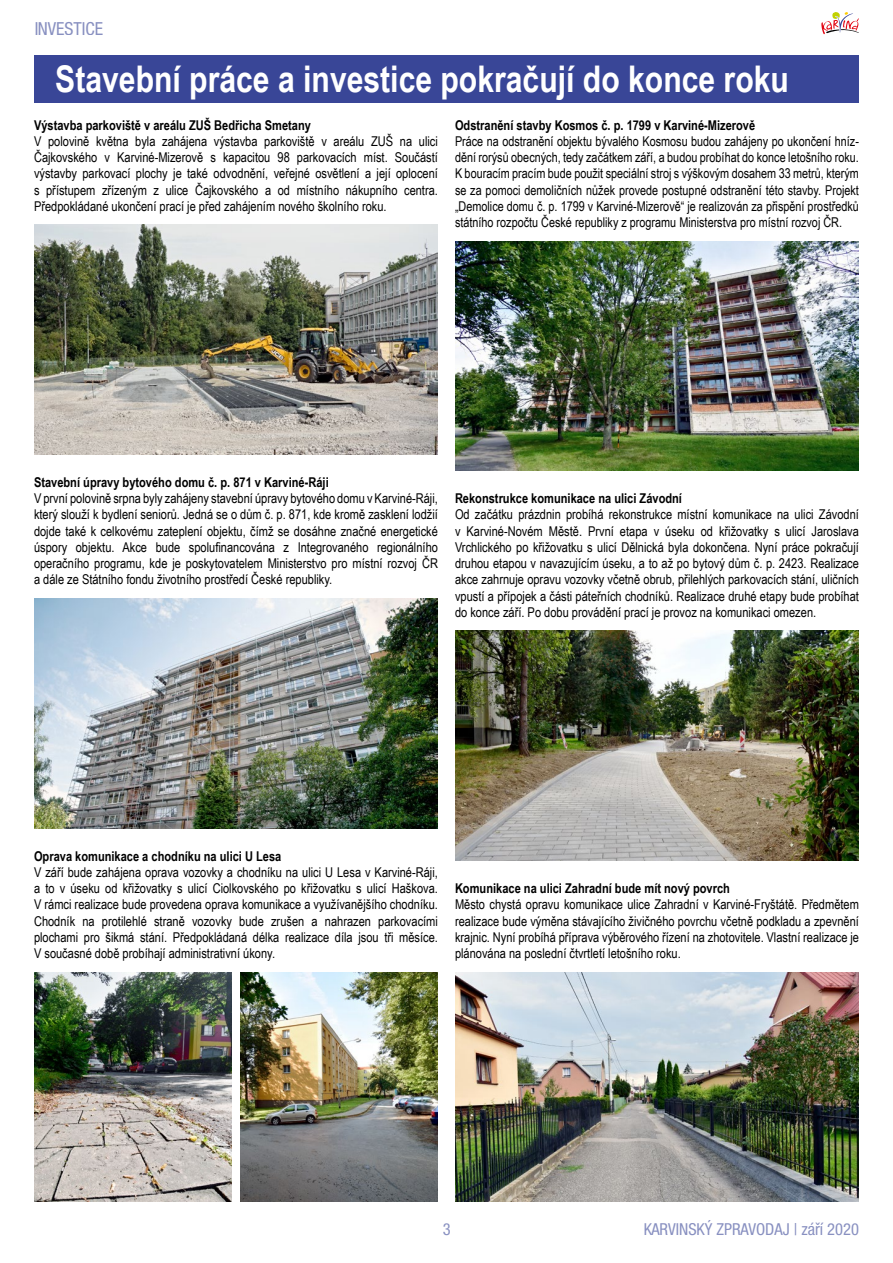
<style>
.page{position:relative;width:893px;height:1263px;background:#fff}
.page>*{position:absolute;margin:0;border:0;box-sizing:border-box;transform-origin:0 0}
.t1{font:700 36.75px "Arial Narrow";color:#fff}
.t2{font:condensed 18px "Helvetica Neue LT Pro";color:#394697}
.t3{font:condensed 16.5px "Helvetica Neue LT Pro";color:#394697}
.Odstavce_bez_odsazen{font:13.5px/16.2px "Arial Narrow";color:#000;text-align:justify}
.Odstavce_bez_odsazen-2{font:700 13.5px "Arial Narrow";color:#000}
</style>
<div class="page">
<svg style="left:821px;top:12px;width:38px;height:22px"></svg>
<img style="left:34px;top:225px;width:404px;height:229px">
<img style="left:34px;top:598px;width:404px;height:230px">
<img style="left:34px;top:972px;width:197px;height:230px">
<img style="left:241px;top:972px;width:197px;height:230px">
<img style="left:455px;top:241px;width:404px;height:230px">
<img style="left:455px;top:631px;width:404px;height:229px">
<img style="left:455px;top:972px;width:404px;height:230px">
<div style="left:34px;top:55px;width:825px;height:48px;background:#394697"></div>
<h2 class="t2" style="left:34px;top:18px;width:71px">INVESTICE</h2>
<p class="t1" style="left:55px;top:52px;width:735px">Stavební práce a investice pokračují do konce roku</p>
<p class="Odstavce_bez_odsazen-2" style="left:34px;top:115px;width:278px">Výstavba parkoviště v areálu ZUŠ Bedřicha Smetany</p>
<p class="Odstavce_bez_odsazen" style="left:34px;top:132px;width:405px">V polovině května byla zahájena výstavba parkoviště v areálu ZUŠ na ulici Čajkovského v Karviné-Mizerově s kapacitou 98 parkovacích míst. Součástí výstavby parkovací plochy je také odvodnění, veřejné osvětlení a její oplocení s přístupem zřízeným z ulice Čajkovského a od místního nákupního centra.<br>Předpokládané ukončení prací je před zahájením nového školního roku.</p>
<p class="Odstavce_bez_odsazen-2" style="left:455px;top:115px;width:302px">Odstranění stavby Kosmos č. p. 1799 v Karviné-Mizerově</p>
<p class="Odstavce_bez_odsazen" style="left:455px;top:132px;width:405px">Práce na odstranění objektu bývalého Kosmosu budou zahájeny po ukončení hníz&shy;dění rorýsů obecných, tedy začátkem září, a budou probíhat do konce letošního roku.<br>K bouracím pracím bude použit speciální stroj s výškovým dosahem 33 metrů, kterým se za pomoci demoličních nůžek provede postupné odstranění této stavby. Projekt „Demolice domu č. p. 1799 v Karviné-Mizerově“ je realizován za přispění prostředků státního rozpočtu České republiky z programu Ministerstva pro místní rozvoj ČR.</p>
<p class="Odstavce_bez_odsazen-2" style="left:34px;top:472px;width:296px">Stavební úpravy bytového domu č. p. 871 v Karviné-Ráji</p>
<p class="Odstavce_bez_odsazen" style="left:34px;top:490px;width:405px">V první polovině srpna byly zahájeny stavební úpravy bytového domu v Karviné-Ráji, který slouží k bydlení seniorů. Jedná se o dům č. p. 871, kde kromě zasklení lodžií dojde také k celkovému zateplení objektu, čímž se dosáhne značné energetické úspory objektu. Akce bude spolufinancována z Integrovaného regionálního operačního programu, kde je poskytovatelem Ministerstvo pro místní rozvoj ČR a dále ze Státního fondu životního prostředí České republiky.</p>
<p class="Odstavce_bez_odsazen-2" style="left:455px;top:488px;width:229px">Rekonstrukce komunikace na ulici Závodní</p>
<p class="Odstavce_bez_odsazen" style="left:455px;top:506px;width:405px">Od začátku prázdnin probíhá rekonstrukce místní komunikace na ulici Závodní v Karviné-Novém Městě. První etapa v úseku od křižovatky s ulicí Jaroslava Vrchlického po křižovatku s ulicí Dělnická byla dokončena. Nyní práce pokračují druhou etapou v navazujícím úseku, a to až po bytový dům č. p. 2423. Realizace akce zahrnuje opravu vozovky včetně obrub, přilehlých parkovacích stání, uličních vpustí a přípojek a části páteřních chodníků. Realizace druhé etapy bude probíhat do konce září. Po dobu provádění prací je provoz na komunikaci omezen.</p>
<p class="Odstavce_bez_odsazen-2" style="left:34px;top:845px;width:249px">Oprava komunikace a chodníku na ulici U Lesa</p>
<p class="Odstavce_bez_odsazen" style="left:34px;top:863px;width:405px">V září bude zahájena oprava vozovky a chodníku na ulici U Lesa v Karviné-Ráji, a to v úseku od křižovatky s ulicí Ciolkovského po křižovatku s ulicí Haškova.<br>V rámci realizace bude provedena oprava komunikace a využívanějšího chodníku.<br>Chodník na protilehlé straně vozovky bude zrušen a nahrazen parkovacími plochami pro šikmá stání. Předpokládaná délka realizace díla jsou tři měsíce.<br>V současné době probíhají administrativní úkony.</p>
<p class="Odstavce_bez_odsazen-2" style="left:455px;top:878px;width:276px">Komunikace na ulici Zahradní bude mít nový povrch</p>
<p class="Odstavce_bez_odsazen" style="left:455px;top:896px;width:405px">Město chystá opravu komunikace ulice Zahradní v Karviné-Fryštátě. Předmětem realizace bude výměna stávajícího živičného povrchu včetně podkladu a zpevnění krajnic. Nyní probíhá příprava výběrového řízení na zhotovitele. Vlastní realizace je plánována na poslední čtvrtletí letošního roku.</p>
<p class="t3" style="left:442px;top:1220px;width:9px">3</p>
<p class="t3" style="left:643px;top:1220px;width:217px">KARVINSKÝ ZPRAVODAJ | září 2020</p>
</div>
